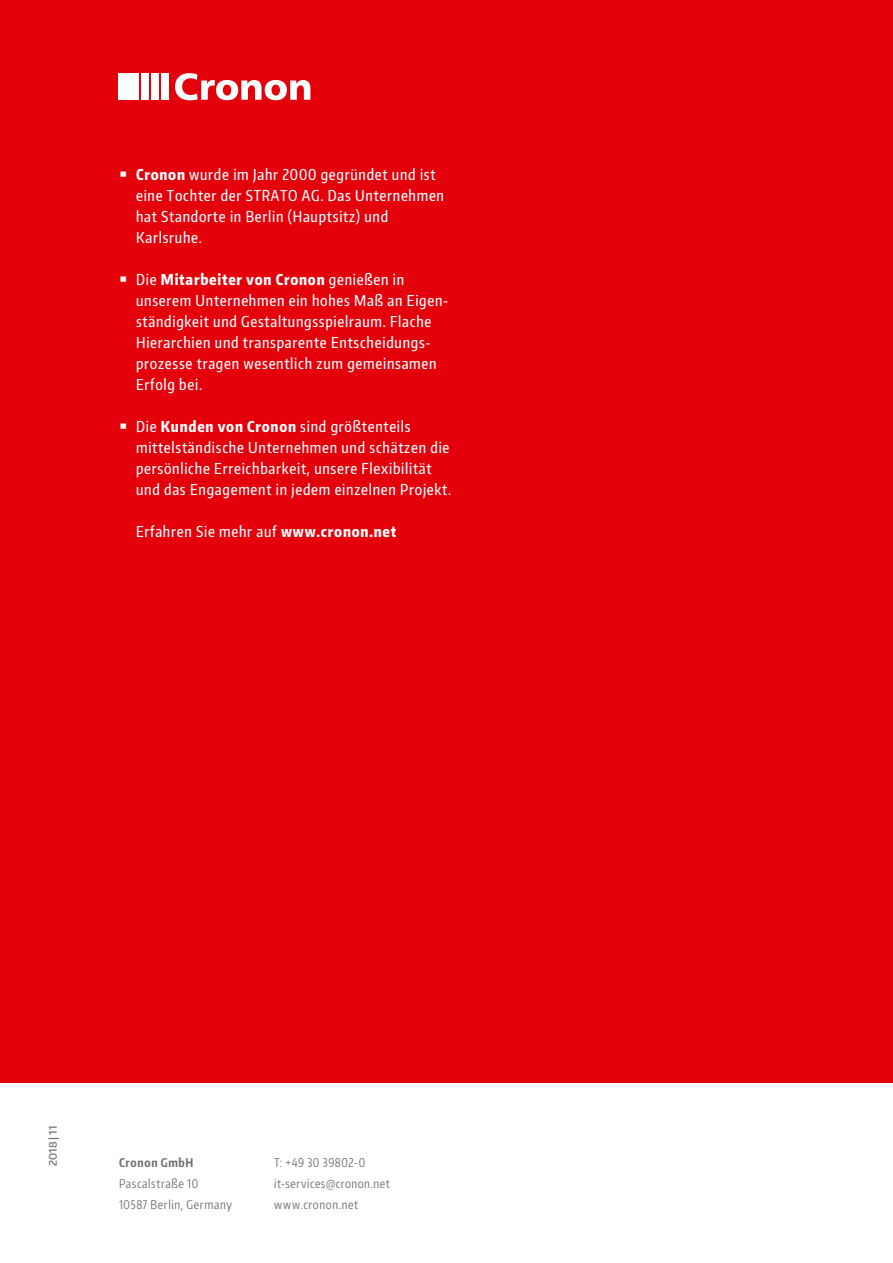
<style>
.page{position:relative;width:893px;height:1263px;background:#fff}
.page>*{position:absolute;margin:0;border:0;box-sizing:border-box;transform-origin:0 0}
.t1{font:500 15px/21px "Encode Sans Compressed";letter-spacing:.05em;color:#fff}
.t2{font:12px/21px "Encode Sans Compressed";letter-spacing:.05em;color:#6e6e6e}
.t3{font:700 12px "Encode Sans Compressed";letter-spacing:.055em;color:#6e6e6e}
.t4{font:500 10.5px "Encode Sans Normal";letter-spacing:.02em;color:#6e6e6e}
.s1{font-family:"Verdana";font-weight:400;font-size:24px}
.s2{font-weight:800}
</style>
<div class="page">
<div style="left:0;top:0;width:893px;height:1083px;background:#e3000b"></div>
<svg style="left:175px;top:73px;width:135px;height:27px"></svg>
<div style="left:119px;top:74px;width:20px;height:26px;background:#fff"></div>
<div style="left:142px;top:74px;width:7px;height:26px;background:#fff"></div>
<div style="left:152px;top:74px;width:7px;height:26px;background:#fff"></div>
<div style="left:161px;top:74px;width:7px;height:26px;background:#fff"></div>
<p class="t1" style="left:136px;top:163px;width:309px;text-indent:-17px"><span class="s1">▪</span> <span class="s2">Cronon</span> wurde im Jahr 2000 gegründet und ist eine Tochter der STRATO AG. Das Unternehmen hat Standorte in Berlin (Hauptsitz) und Karlsruhe.</p>
<p class="t1" style="left:136px;top:268px;width:314px;text-indent:-17px"><span class="s1">▪</span> Die <span class="s2">Mitarbeiter von Cronon</span> genießen in unserem Unternehmen ein hohes Maß an Eigen&shy;ständigkeit und Gestaltungsspielraum. Flache Hierarchien und transparente Entscheidungs&shy;prozesse tragen wesentlich zum gemeinsamen Erfolg bei.</p>
<p class="t1" style="left:136px;top:415px;width:317px;text-indent:-17px"><span class="s1">▪</span> Die <span class="s2">Kunden von Cronon</span> sind größtenteils mittelständische Unternehmen und schätzen die persönliche Erreichbarkeit, unsere Flexibilität und das Engagement in jedem einzelnen Projekt.</p>
<p class="t1" style="left:136px;top:520px;width:262px">Erfahren Sie mehr auf <span class="s2">www.cronon.net</span></p>
<p class="t4" style="left:46px;top:1166px;width:42px;rotate:-90deg">2018 | 11</p>
<p class="t3" style="left:119px;top:1154px;width:76px">Cronon GmbH</p>
<p class="t2" style="left:119px;top:1172px;width:114px">Pascalstraße 10<br>10587 Berlin, Germany</p>
<p class="t2" style="left:274px;top:1151px;width:117px">T: +49 30 39802-0 it-services@cronon.net www.cronon.net</p>
</div>
